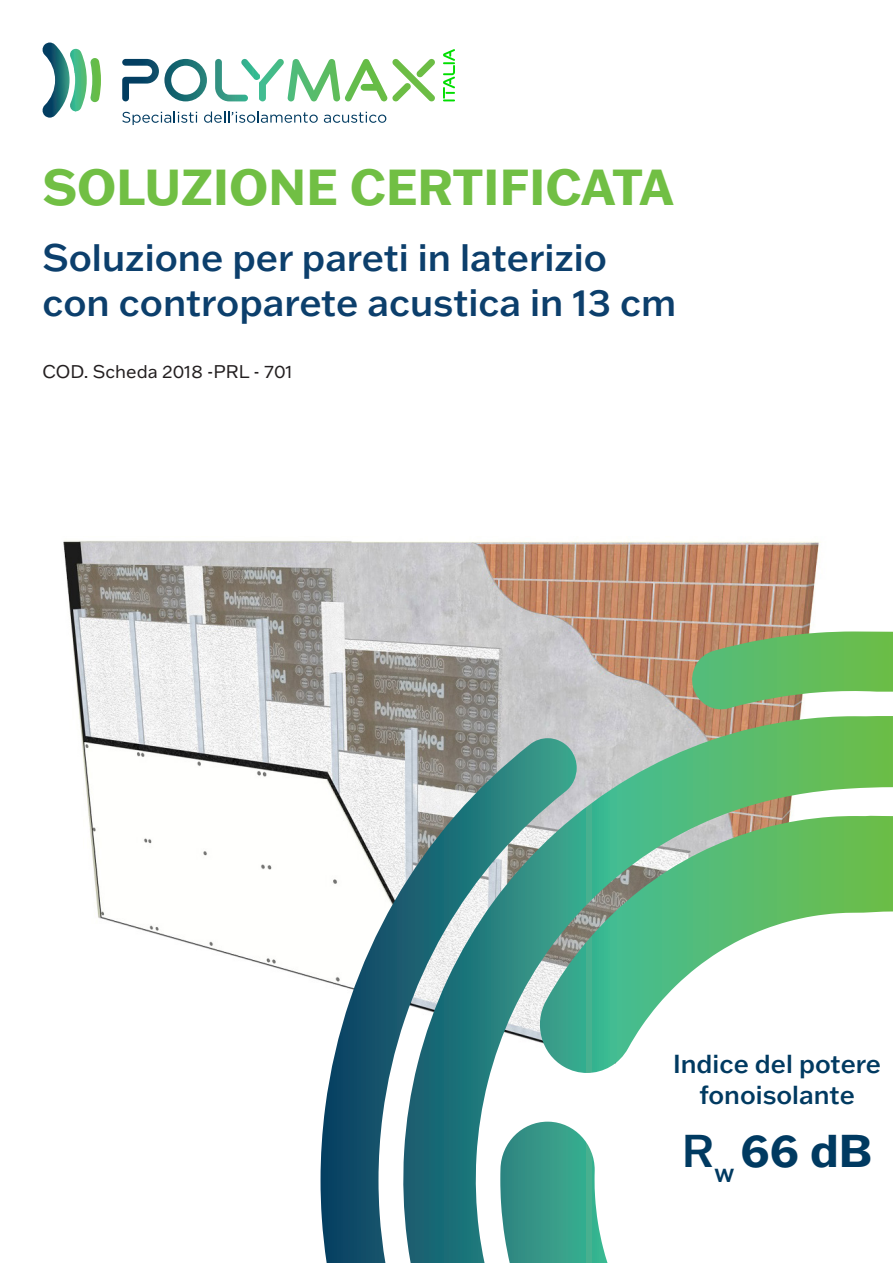
<style>
.page{position:relative;width:893px;height:1263px;background:#fff}
.page>*{position:absolute;margin:0;border:0;box-sizing:border-box;transform-origin:0 0}
.p_nome-prodotto{font:700 49.5px "Franklin Gothic ATF";color:#71bf44}
.t1{font:700 45px "Franklin Gothic ATF";color:#003a61}
.t2{font:500 37.5px "Franklin Gothic ATF";color:#0c3f6c}
.t3{font:500 25.5px/30.6px "Franklin Gothic ATF";color:#003a61;text-align:center}
.p_nome-prodotto-2{font:18px "Franklin Gothic ATF";color:#231f20}
.s1{font-weight:500}
</style>
<div class="page">
<svg style="left:42px;top:43px;width:59px;height:75px"></svg>
<svg style="left:443px;top:49px;width:12px;height:52px"></svg>
<svg style="left:122px;top:59px;width:85px;height:42px"></svg>
<svg style="left:215px;top:59px;width:220px;height:43px"></svg>
<svg style="left:122px;top:112px;width:75px;height:13px"></svg>
<svg style="left:204px;top:112px;width:114px;height:11px"></svg>
<svg style="left:324px;top:112px;width:62px;height:11px"></svg>
<img style="left:63px;top:541px;width:757px;height:440px">
<svg style="left:320px;top:631px;width:573px;height:632px"></svg>
<p class="p_nome-prodotto" style="left:43px;top:154px;width:633px">SOLUZIONE CERTIFICATA</p>
<p class="t2" style="left:43px;top:233px;width:566px">Soluzione per pareti in laterizio</p>
<p class="t2" style="left:43px;top:278px;width:635px">con controparete acustica in 13 cm</p>
<p class="p_nome-prodotto-2" style="left:43px;top:360px;width:252px">COD. Scheda 2018 -PRL - 701</p>
<p class="t3" style="left:673px;top:1048px;width:209px">Indice del potere fonoisolante</p>
<p class="t1" style="left:682px;top:1120px;width:192px"><span class="s1">R</span><sub>w</sub> 66 dB</p>
</div>
